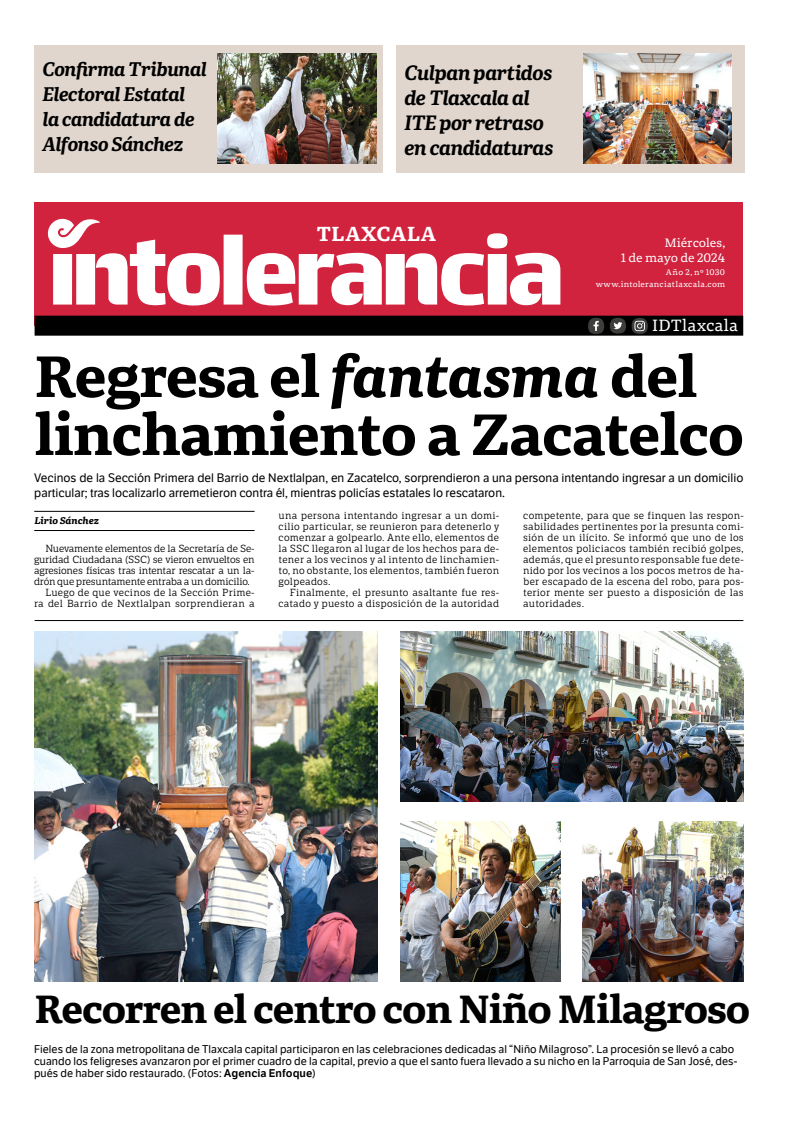
<style>
.page{position:relative;width:792px;height:1134px;background:#fff}
.page>*{position:absolute;margin:0;border:0;box-sizing:border-box;transform-origin:0 0}
.CABEZA_segunda{font:700 57.2px "Portada Text";letter-spacing:-.02em;color:#000}
.CABEZA_segunda-2{font:700 38.7px "Portada Text";letter-spacing:-.03em;color:#000}
.TITULO_MENOR_3{font:italic 700 20px "Portada";letter-spacing:-.03em;color:#000}
.TITULO_MENOR_3-2{font:700 20px "Portada Text";letter-spacing:.025em;color:#fff}
.TITULO_MENOR_3-3{font:italic 700 19px "Portada";letter-spacing:-.03em;color:#000}
.t1{font:16px "Portada Text";letter-spacing:-.01em;color:#fff}
.t2{font:12px/15px "LFT Etica";color:#000}
.t3{font:12px "Portada Text";letter-spacing:-.02em;color:#fff}
.Sumario{font:11px/12px "LFT Etica";color:#000}
.TEXTO{font:10px/11px "LFT Etica Sheriff";letter-spacing:.02em;color:#000;text-align:justify}
.NOMBRE__articulo{font:italic 700 9.5px "Portada Text";letter-spacing:-.01em;color:#000}
.t4{font:8px "Portada Text";letter-spacing:.025em;color:#fff}
.s1{font-style:italic}
.s2{font-weight:600}
</style>
<div class="page">
<div style="left:35px;top:202px;width:708px;height:124px;background:#d1223e"></div>
<div style="left:35px;top:316px;width:708px;height:20px;background:#000"></div>
<div style="left:224px;top:235px;width:19px;height:70px;background:#fff"></div>
<svg style="left:247px;top:233px;width:313px;height:72px"></svg>
<svg style="left:48px;top:218px;width:172px;height:87px"></svg>
<div style="left:588px;top:318px;width:16px;height:16px;background:#3d3d3b;border-radius:50%"></div>
<svg style="left:594px;top:321px;width:5px;height:10px"></svg>
<div style="left:610px;top:318px;width:16px;height:16px;background:#3d3d3b;border-radius:50%"></div>
<svg style="left:614px;top:322px;width:8px;height:7px"></svg>
<svg style="left:632px;top:318px;width:16px;height:16px"></svg>
<svg style="left:634px;top:321px;width:11px;height:10px"></svg>
<hr style="left:34px;top:511px;width:221px;height:1px;background:#000">
<hr style="left:34px;top:530px;width:221px;height:1px;background:#000">
<hr style="left:35px;top:620px;width:708px;height:1px;background:#000">
<div style="left:34px;top:45px;width:349px;height:128px;background:#e0d6ce"></div>
<div style="left:396px;top:45px;width:349px;height:128px;background:#e0d6ce"></div>
<img style="left:217px;top:54px;width:160px;height:109px">
<img style="left:583px;top:54px;width:149px;height:109px">
<img style="left:34px;top:631px;width:344px;height:350px">
<img style="left:400px;top:631px;width:344px;height:170px">
<img style="left:400px;top:821px;width:161px;height:160px">
<img style="left:583px;top:821px;width:160px;height:160px">
<p class="TITULO_MENOR_3-3" style="left:43px;top:55px;width:166px">Confirma Tribunal</p>
<p class="TITULO_MENOR_3-3" style="left:43px;top:80px;width:144px">Electoral Estatal</p>
<p class="TITULO_MENOR_3-3" style="left:43px;top:105px;width:154px">la candidatura de</p>
<p class="TITULO_MENOR_3-3" style="left:43px;top:130px;width:142px">Alfonso Sánchez</p>
<p class="TITULO_MENOR_3" style="left:404px;top:58px;width:150px">Culpan partidos</p>
<p class="TITULO_MENOR_3" style="left:404px;top:83px;width:127px">de Tlaxcala al</p>
<p class="TITULO_MENOR_3" style="left:404px;top:108px;width:141px">ITE por retraso</p>
<p class="TITULO_MENOR_3" style="left:404px;top:133px;width:151px">en candidaturas</p>
<p class="TITULO_MENOR_3-2" style="left:317px;top:219px;width:121px">TLAXCALA</p>
<p class="t3" style="left:664px;top:234px;width:62px">Miércoles,</p>
<p class="t3" style="left:621px;top:249px;width:106px">1 de mayo de 2024</p>
<p class="t4" style="left:666px;top:267px;width:61px">Año 2, nº 1030</p>
<p class="t4" style="left:596px;top:279px;width:131px">www.intoleranciatlaxcala.com</p>
<p class="t1" style="left:652px;top:315px;width:88px">IDTlaxcala</p>
<p class="CABEZA_segunda" style="left:34px;top:334px;width:665px">Regresa el <span class="s1">fantasma</span> del</p>
<p class="CABEZA_segunda" style="left:34px;top:392px;width:711px">linchamiento a Zacatelco</p>
<p class="t2" style="left:34px;top:470px;width:711px">Vecinos de la Sección Primera del Barrio de Nextlalpan, en Zacatelco, sorprendieron a una persona intentando ingresar a un domicilio particular; tras localizarlo arremetieron contra él, mientras policías estatales lo rescataron.</p>
<p class="NOMBRE__articulo" style="left:34px;top:514px;width:66px">Lirio Sánchez</p>
<p class="TEXTO" style="left:34px;top:543px;width:222px;text-indent:11px">Nuevamente elementos de la Secretaría de Se&shy;guridad Ciudadana (SSC) se vieron envueltos en agresiones físicas tras intentar rescatar a un la&shy;drón que presuntamente entraba a un domicilio.</p>
<p class="TEXTO" style="left:34px;top:587px;width:222px;text-align:right">Luego de que vecinos de la Sección Prime&shy;ra del Barrio de Nextlalpan sorprendieran a</p>
<p class="TEXTO" style="left:279px;top:510px;width:222px">una persona intentando ingresar a un domi&shy;cilio particular, se reunieron para detenerlo y comenzar a golpearlo. Ante ello, elementos de la SSC llegaron al lugar de los hechos para de&shy;tener a los vecinos y al intento de linchamien&shy;to, no obstante, los elementos, también fueron golpeados.</p>
<p class="TEXTO" style="left:279px;top:587px;width:222px;text-align:right">Finalmente, el presunto asaltante fue res&shy;catado y puesto a disposición de la autoridad</p>
<p class="TEXTO" style="left:523px;top:510px;width:222px">competente, para que se finquen las respon&shy;sabilidades pertinentes por la presunta comi&shy;sión de un ilícito. Se informó que uno de los elementos policiacos también recibió golpes, además, que el presunto responsable fue dete&shy;nido por los vecinos a los pocos metros de ha&shy;ber escapado de la escena del robo, para pos&shy;terior mente ser puesto a disposición de las autoridades.</p>
<p class="CABEZA_segunda-2" style="left:35px;top:980px;width:717px">Recorren el centro con Niño Milagroso</p>
<p class="Sumario" style="left:34px;top:1043px;width:705px">Fieles de la zona metropolitana de Tlaxcala capital participaron en las celebraciones dedicadas al “Niño Milagroso”. La procesión se llevó a cabo cuando los feligreses avanzaron por el primer cuadro de la capital, previo a que el santo fuera llevado a su nicho en la Parroquia de San José, des&shy;pués de haber sido restaurado. (Fotos: <span class="s2">Agencia Enfoque</span>)</p>
</div>
